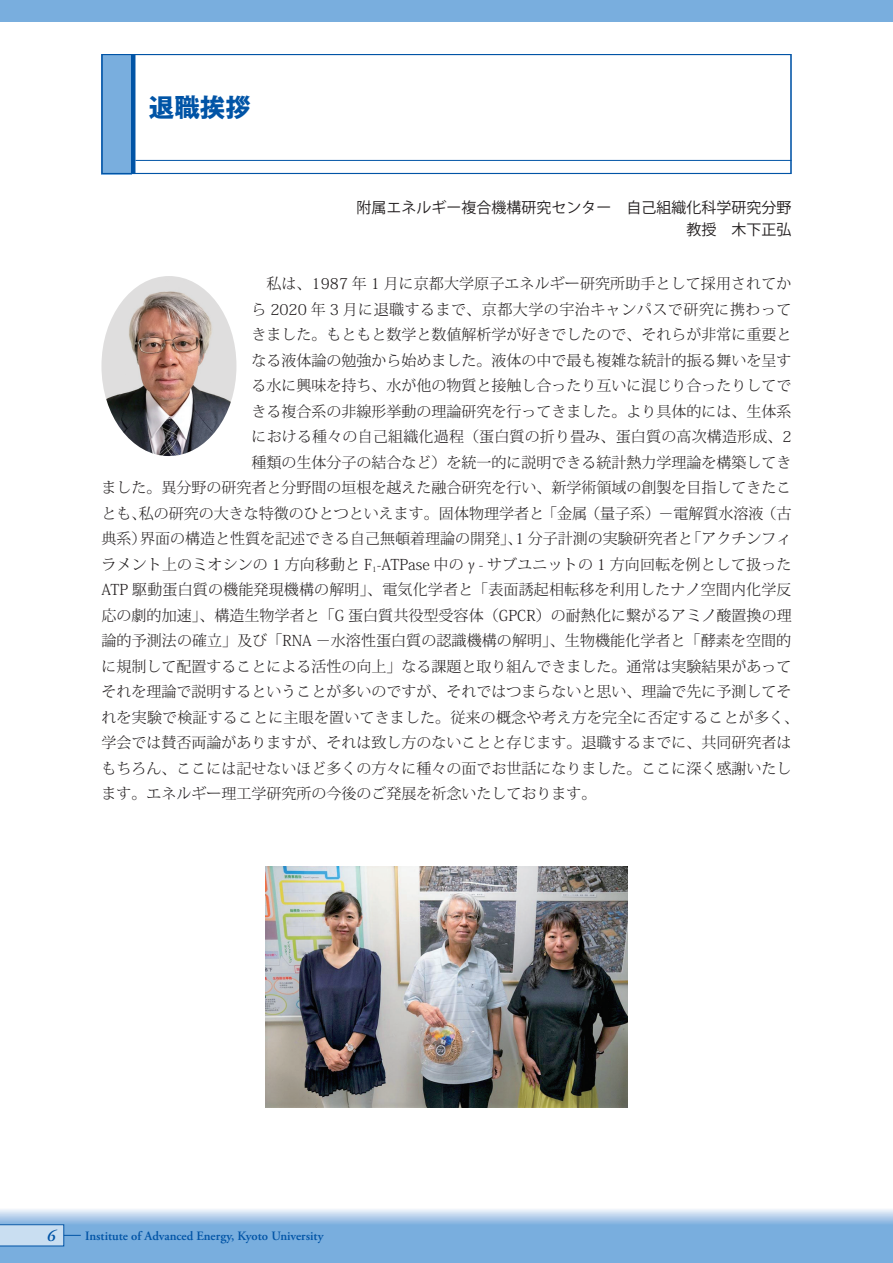
<style>
.page{position:relative;width:893px;height:1263px;background:#fff}
.page>*{position:absolute;margin:0;border:0;box-sizing:border-box;transform-origin:0 0}
.t1{font:700 25.5px "Gothic MB101 Pr 5";color:#0154a6}
.t2{font:italic 600 16.5px "Adobe Garamond Pro";color:#0154a6}
.t3{font:300 15px "Koz Min Pr 6 N";color:#231f20}
.t4{font:15px/22.5px "Koz Go Pr 6 N";color:#231f20;text-align:right}
.t5{font:300 15px "Koz Min Pr 6 N";letter-spacing:.035em;color:#231f20}
.t6{font:600 12.75px "Adobe Garamond Pro";color:#0154a6}
</style>
<div class="page">
<div style="left:0;top:0;width:893px;height:21px;background:#79aede"></div>
<svg style="left:0;top:1209px;width:893px;height:54px;background:#8bb8e2"></svg>
<svg style="left:0;top:1224px;width:81px;height:22px;background:#aacae7"></svg>
<div style="left:101px;top:54px;width:30px;height:120px;background:#79aede"></div>
<hr style="left:131px;top:54px;width:4px;height:120px;background:#0154a6">
<hr style="left:135px;top:160px;width:656px;height:1px;background:#0154a6">
<div style="left:101px;top:54px;width:690px;height:120px;border:1px solid #0154a6"></div>
<img style="left:101px;top:276px;width:135px;height:180px">
<img style="left:266px;top:866px;width:361px;height:241px">
<h1 class="t1" style="left:149px;top:86px;width:103px">退職挨拶</h1>
<p class="t4" style="left:356px;top:196px;width:437px">附属エネルギー複合機構研究センター　自己組織化科学研究分野教授　木下正弘</p>
<p class="t3" style="left:266px;top:275px;width:526px">私は、1987 年 1 月に京都大学原子エネルギー研究所助手として採用されてか</p>
<p class="t5" style="left:251px;top:301px;width:542px">ら 2020 年 3 月に退職するまで、京都大学の宇治キャンパスで研究に携わって</p>
<p class="t3" style="left:251px;top:326px;width:542px">きました。もともと数学と数値解析学が好きでしたので、それらが非常に重要と</p>
<p class="t3" style="left:251px;top:352px;width:542px">なる液体論の勉強から始めました。液体の中で最も複雑な統計的振る舞いを呈す</p>
<p class="t3" style="left:251px;top:377px;width:542px">る水に興味を持ち、水が他の物質と接触し合ったり互いに混じり合ったりしてで</p>
<p class="t3" style="left:251px;top:403px;width:542px">きる複合系の非線形挙動の理論研究を行ってきました。より具体的には、生体系</p>
<p class="t3" style="left:251px;top:428px;width:542px">における種々の自己組織化過程（蛋白質の折り畳み、蛋白質の高次構造形成、2</p>
<p class="t3" style="left:251px;top:454px;width:542px">種類の生体分子の結合など）を統一的に説明できる統計熱力学理論を構築してき</p>
<p class="t3" style="left:101px;top:479px;width:692px">ました。異分野の研究者と分野間の垣根を越えた融合研究を行い、新学術領域の創製を目指してきたこ</p>
<p class="t3" style="left:101px;top:505px;width:692px">とも、私の研究の大きな特徴のひとつといえます。固体物理学者と「金属（量子系）－電解質水溶液（古</p>
<p class="t3" style="left:101px;top:530px;width:692px">典系）界面の構造と性質を記述できる自己無頓着理論の開発」、1 分子計測の実験研究者と「アクチンフィ</p>
<p class="t3" style="left:101px;top:556px;width:691px">ラメント上のミオシンの 1 方向移動と F<sub>1</sub>-ATPase 中のγ- サブユニットの 1 方向回転を例として扱った</p>
<p class="t3" style="left:101px;top:581px;width:692px">ATP 駆動蛋白質の機能発現機構の解明」、電気化学者と「表面誘起相転移を利用したナノ空間内化学反</p>
<p class="t3" style="left:101px;top:607px;width:692px">応の劇的加速」、構造生物学者と「G 蛋白質共役型受容体（GPCR）の耐熱化に繋がるアミノ酸置換の理</p>
<p class="t3" style="left:101px;top:632px;width:691px">論的予測法の確立」及び「RNA －水溶性蛋白質の認識機構の解明」、生物機能化学者と「酵素を空間的</p>
<p class="t3" style="left:101px;top:658px;width:692px">に規制して配置することによる活性の向上」なる課題と取り組んできました。通常は実験結果があって</p>
<p class="t3" style="left:101px;top:683px;width:692px">それを理論で説明するということが多いのですが、それではつまらないと思い、理論で先に予測してそ</p>
<p class="t3" style="left:101px;top:709px;width:699px">れを実験で検証することに主眼を置いてきました。従来の概念や考え方を完全に否定することが多く、</p>
<p class="t3" style="left:101px;top:734px;width:692px">学会では賛否両論がありますが、それは致し方のないことと存じます。退職するまでに、共同研究者は</p>
<p class="t3" style="left:101px;top:760px;width:692px">もちろん、ここには記せないほど多くの方々に種々の面でお世話になりました。ここに深く感謝いたし</p>
<p class="t3" style="left:101px;top:785px;width:497px">ます。エネルギー理工学研究所の今後のご発展を祈念いたしております。</p>
<p class="t2" style="left:47px;top:1226px;width:10px">6</p>
<p class="t6" style="left:85px;top:1228px;width:240px">Institute of Advanced Energy, Kyoto University</p>
</div>
